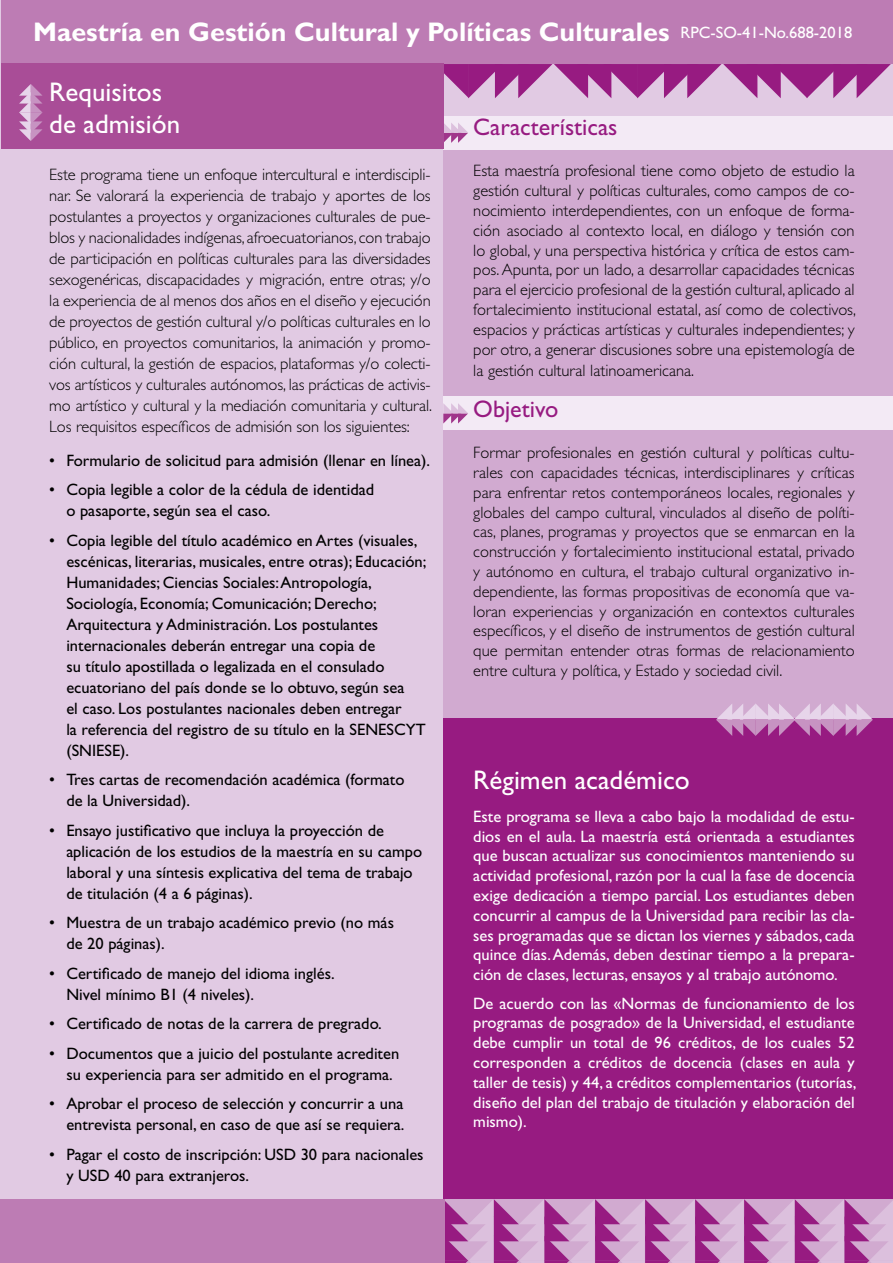
<style>
.page{position:relative;width:893px;height:1263px;background:#fff}
.page>*{position:absolute;margin:0;border:0;box-sizing:border-box;transform-origin:0 0}
.t1{font:700 27px "Gill Sans Std";color:#fff}
.t2{font:27px/32.4px "Gill Sans Std";color:#fff}
.t3{font:24px "Gill Sans Std";color:#971b81}
.t4{font:300 16.5px/21px "Gill Sans Std";color:#000;text-align:justify}
.t5{font:16.5px/21px "Gill Sans Std";color:#000}
.t6{font:16.5px/19.8px "Gill Sans Std";color:#fff;text-align:justify}
.s1{font-weight:400;font-size:16.5px}
</style>
<div class="page">
<div style="left:0;top:0;width:893px;height:1214px;background:#e1cae3"></div>
<div style="left:443px;top:139px;width:450px;height:1124px;background:#d1aad0"></div>
<div style="left:443px;top:116px;width:450px;height:34px;background:#f3eaf5"></div>
<div style="left:443px;top:396px;width:450px;height:34px;background:#f3eaf5"></div>
<svg style="left:443px;top:64px;width:448px;height:34px"></svg>
<svg style="left:443px;top:123px;width:25px;height:20px"></svg>
<svg style="left:443px;top:403px;width:25px;height:21px"></svg>
<div style="left:1px;top:0;width:892px;height:64px;background:#bd7cb4"></div>
<div style="left:1px;top:64px;width:442px;height:85px;background:#a94d97"></div>
<svg style="left:19px;top:84px;width:24px;height:57px"></svg>
<div style="left:444px;top:719px;width:449px;height:480px;background:#971b81"></div>
<svg style="left:444px;top:1199px;width:449px;height:64px"></svg>
<div style="left:0;top:1199px;width:444px;height:64px;background:#bd7cb4"></div>
<svg style="left:716px;top:703px;width:157px;height:33px"></svg>
<h1 class="t1" style="left:33px;top:16px;width:821px">Maestría en Gestión Cultural y Políticas Culturales <span class="s1">RPC-SO-41-No.688-2018</span></h1>
<h1 class="t2" style="left:49px;top:76px;width:132px">Requisitos de admisión</h1>
<p class="t4" style="left:49px;top:164px;width:384px">Este programa tiene un enfoque intercultural e interdiscipli&shy;nar. Se valorará la experiencia de trabajo y aportes de los postulantes a proyectos y organizaciones culturales de pue&shy;blos y nacionalidades indígenas, afroecuatorianos, con trabajo de participación en políticas culturales para las diversidades sexogenéricas, discapacidades y migración, entre otras; y/o la experiencia de al menos dos años en el diseño y ejecución de proyectos de gestión cultural y/o políticas culturales en lo público, en proyectos comunitarios, la animación y promo&shy;ción cultural, la gestión de espacios, plataformas y/o colecti&shy;vos artísticos y culturales autónomos, las prácticas de activis&shy;mo artístico y cultural y la mediación comunitaria y cultural.<br>Los requisitos específicos de admisión son los siguientes:</p>
<p class="t5" style="left:49px;top:450px;width:382px">• Formulario de solicitud para admisión (llenar en línea).</p>
<p class="t5" style="left:66px;top:479px;width:309px;text-indent:-17px">• Copia legible a color de la cédula de identidad o pasaporte, según sea el caso.</p>
<p class="t5" style="left:66px;top:530px;width:361px;text-indent:-17px">• Copia legible del título académico en Artes (visuales, escénicas, literarias, musicales, entre otras); Educación; Humanidades; Ciencias Sociales: Antropología, Sociología, Economía; Comunicación; Derecho; Arquitectura y Administración. Los postulantes internacionales deberán entregar una copia de<br>su título apostillada o legalizada en el consulado ecuatoriano del país donde se lo obtuvo, según sea<br>el caso. Los postulantes nacionales deben entregar<br>la referencia del registro de su título en la SENESCYT (SNIESE).</p>
<p class="t5" style="left:66px;top:769px;width:340px;text-indent:-17px">• Tres cartas de recomendación académica (formato de la Universidad).</p>
<p class="t5" style="left:66px;top:820px;width:357px;text-indent:-17px">• Ensayo justificativo que incluya la proyección de aplicación de los estudios de la maestría en su campo laboral y una síntesis explicativa del tema de trabajo de titulación (4 a 6 páginas).</p>
<p class="t5" style="left:66px;top:912px;width:329px;text-indent:-17px">• Muestra de un trabajo académico previo (no más de 20 páginas).</p>
<p class="t5" style="left:66px;top:963px;width:270px;text-indent:-17px">• Certificado de manejo del idioma inglés.<br>Nivel mínimo B1 (4 niveles).</p>
<p class="t5" style="left:49px;top:1013px;width:334px">• Certificado de notas de la carrera de pregrado.</p>
<p class="t5" style="left:66px;top:1043px;width:334px;text-indent:-17px">• Documentos que a juicio del postulante acrediten su experiencia para ser admitido en el programa.</p>
<p class="t5" style="left:49px;top:1093px;width:357px;text-align:right">• Aprobar el proceso de selección y concurrir a una entrevista personal, en caso de que así se requiera.</p>
<p class="t5" style="left:66px;top:1144px;width:359px;text-indent:-17px">• Pagar el costo de inscripción: USD 30 para nacionales y USD 40 para extranjeros.</p>
<h2 class="t3" style="left:473px;top:113px;width:146px">Características</h2>
<p class="t4" style="left:473px;top:161px;width:384px;line-height:20px">Esta maestría profesional tiene como objeto de estudio la gestión cultural y políticas culturales, como campos de co&shy;nocimiento interdependientes, con un enfoque de forma&shy;ción asociado al contexto local, en diálogo y tensión con lo global, y una perspectiva histórica y crítica de estos cam&shy;pos. Apunta, por un lado, a desarrollar capacidades técnicas para el ejercicio profesional de la gestión cultural, aplicado al fortalecimiento institucional estatal, así como de colectivos, espacios y prácticas artísticas y culturales independientes; y por otro, a generar discusiones sobre una epistemología de la gestión cultural latinoamericana.</p>
<h2 class="t3" style="left:473px;top:395px;width:87px">Objetivo</h2>
<p class="t4" style="left:473px;top:443px;width:383px;line-height:19.8px">Formar profesionales en gestión cultural y políticas cultu&shy;rales con capacidades técnicas, interdisciplinares y críticas para enfrentar retos contemporáneos locales, regionales y globales del campo cultural, vinculados al diseño de políti&shy;cas, planes, programas y proyectos que se enmarcan en la construcción y fortalecimiento institucional estatal, privado y autónomo en cultura, el trabajo cultural organizativo in&shy;dependiente, las formas propositivas de economía que va&shy;loran experiencias y organización en contextos culturales específicos, y el diseño de instrumentos de gestión cultural que permitan entender otras formas de relacionamiento entre cultura y política, y Estado y sociedad civil.</p>
<h1 class="t2" style="left:473px;top:764px;width:218px">Régimen académico</h1>
<p class="t6" style="left:473px;top:806px;width:383px">Este programa se lleva a cabo bajo la modalidad de estu&shy;dios en el aula. La maestría está orientada a estudiantes que buscan actualizar sus conocimientos manteniendo su actividad profesional, razón por la cual la fase de docencia exige dedicación a tiempo parcial. Los estudiantes deben concurrir al campus de la Universidad para recibir las cla&shy;ses programadas que se dictan los viernes y sábados, cada quince días. Además, deben destinar tiempo a la prepara&shy;ción de clases, lecturas, ensayos y al trabajo autónomo.</p>
<p class="t6" style="left:473px;top:993px;width:385px">De acuerdo con las «Normas de funcionamiento de los programas de posgrado» de la Universidad, el estudiante debe cumplir un total de 96 créditos, de los cuales 52 corresponden a créditos de docencia (clases en aula y taller de tesis) y 44, a créditos complementarios (tutorías, diseño del plan del trabajo de titulación y elaboración del mismo).</p>
</div>
